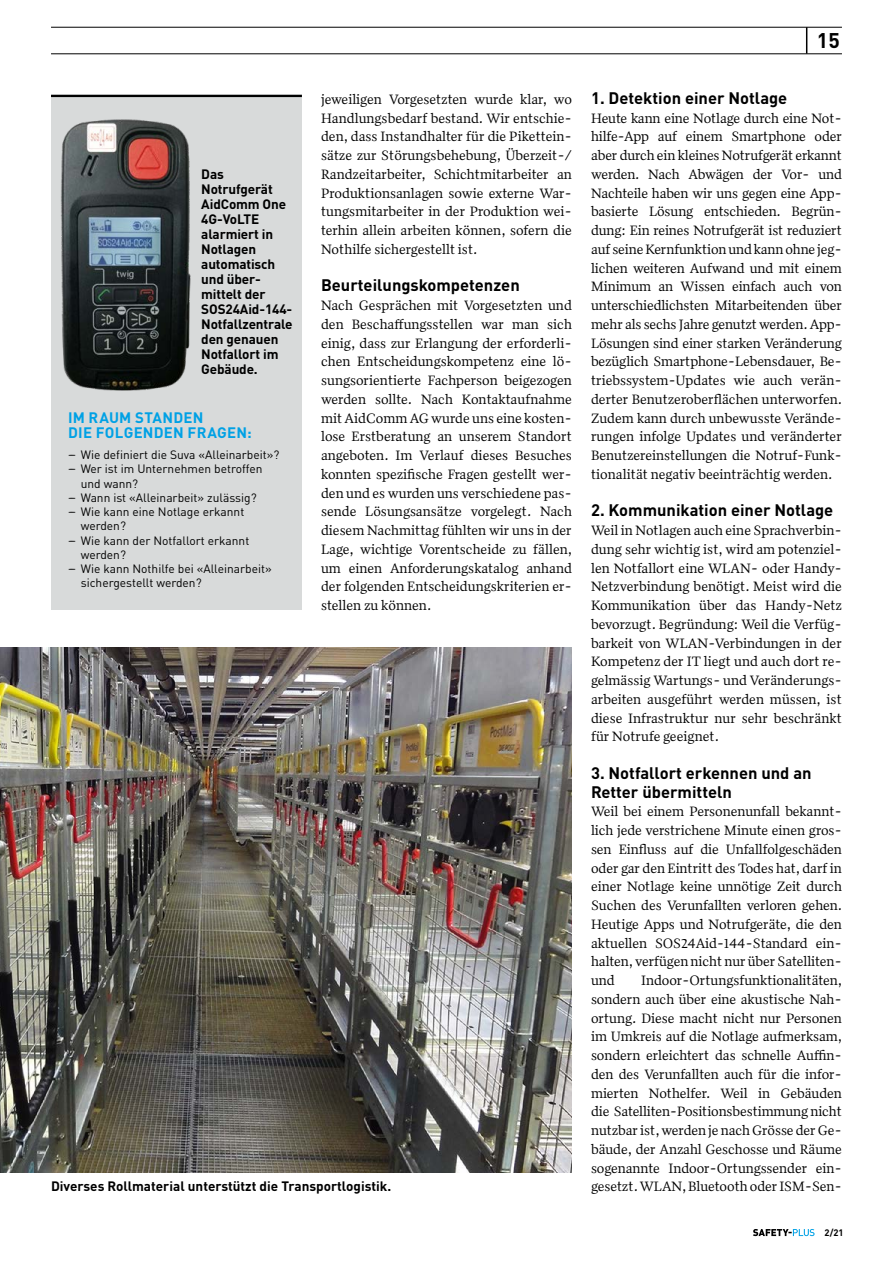
<style>
.page{position:relative;width:893px;height:1263px;background:#fff}
.page>*{position:absolute;margin:0;border:0;box-sizing:border-box;transform-origin:0 0}
.t1{font:700 21px "DIN Pro";color:#000}
.t2{font:700 16.5px/18.8px "DIN Pro";color:#000}
.t3{font:700 15px/15px "DIN Pro";letter-spacing:.015em;color:#00a1e5}
.t4{font:13.95px/18.8px "Quiosco One LF";color:#000;text-align:justify}
.t5{font:700 13.5px/15px "DIN Pro";letter-spacing:-.01em;color:#000}
.t6{font:12px "DIN Pro";color:#000}
.t7{font:700 9.3px "DIN Pro";color:#000}
.s1{font-family:"Quiosco One LF"}
</style>
<div class="page">
<svg style="left:806px;top:28px;width:1px;height:26px"></svg>
<hr style="left:51px;top:27px;width:791px;height:1px;background:#000">
<hr style="left:51px;top:54px;width:791px;height:1px;background:#000">
<svg style="left:753px;top:1229px;width:61px;height:7px"></svg>
<div style="left:51px;top:95px;width:251px;height:515px;background:#d8dada"></div>
<hr style="left:51px;top:95px;width:251px;height:2px;background:#000">
<img style="left:51px;top:97px;width:173px;height:294px">
<img style="left:0;top:648px;width:572px;height:525px">
<p class="t5" style="left:201px;top:165px;width:93px">Das<br>Notrufgerät<br>AidComm One<br>4G-VoLTE alarmiert in<br>Notlagen automatisch und über&shy;mittelt der<br>SOS24Aid-144-<br>Notfallzentrale den genauen<br>Notfallort im<br>Gebäude.</p>
<p class="t3" style="left:68px;top:408px;width:185px">IM RAUM STANDEN<br>DIE FOLGENDEN FRAGEN:</p>
<p class="t6" style="left:68px;top:445px;width:213px"><span class="s1">−</span> Wie definiert die Suva «Alleinarbeit»?</p>
<p class="t6" style="left:68px;top:460px;width:196px"><span class="s1">−</span> Wer ist im Unternehmen betroffen</p>
<p class="t6" style="left:81px;top:474px;width:59px">und wann?</p>
<p class="t6" style="left:68px;top:488px;width:190px"><span class="s1">−</span> Wann ist «Alleinarbeit» zulässig?</p>
<p class="t6" style="left:68px;top:502px;width:178px"><span class="s1">−</span> Wie kann eine Notlage erkannt</p>
<p class="t6" style="left:81px;top:517px;width:47px">werden?</p>
<p class="t6" style="left:68px;top:531px;width:183px"><span class="s1">−</span> Wie kann der Notfallort erkannt</p>
<p class="t6" style="left:81px;top:545px;width:47px">werden?</p>
<p class="t6" style="left:68px;top:559px;width:205px"><span class="s1">−</span> Wie kann Nothilfe bei «Alleinarbeit»</p>
<p class="t6" style="left:81px;top:573px;width:122px">sichergestellt werden?</p>
<p class="t4" style="left:321px;top:89px;width:252px">jeweiligen Vorgesetzten wurde klar, wo Handlungsbedarf bestand. Wir entschie&shy;den, dass Instandhalter für die Pikettein&shy;sätze zur Störungsbehebung, Überzeit-/ Randzeitarbeiter, Schichtmitarbeiter an Produktionsanlagen sowie externe War&shy;tungsmitarbeiter in der Produktion wei&shy;terhin allein arbeiten können, sofern die Nothilfe sichergestellt ist.</p>
<p class="t2" style="left:321px;top:274px;width:200px">Beurteilungskompetenzen</p>
<p class="t4" style="left:321px;top:296px;width:253px">Nach Gesprächen mit Vorgesetzten und den Beschaffungsstellen war man sich einig, dass zur Erlangung der erforderli&shy;chen Entscheidungskompetenz eine lö&shy;sungsorientierte Fachperson beigezogen werden sollte. Nach Kontaktaufnahme mit AidComm AG wurde uns eine kosten&shy;lose Erstberatung an unserem Standort angeboten. Im Verlauf dieses Besuches konnten spezifische Fragen gestellt wer&shy;den und es wurden uns verschiedene pas&shy;sende Lösungsansätze vorgelegt. Nach diesem Nachmittag fühlten wir uns in der Lage, wichtige Vorentscheide zu fällen, um einen Anforderungskatalog anhand der folgenden Entscheidungskriterien er&shy;stellen zu können.</p>
<p class="t5" style="left:51px;top:1177px;width:342px">Diverses Rollmaterial unterstützt die Transportlogistik.</p>
<h1 class="t1" style="left:817px;top:23px;width:25px">15</h1>
<p class="t2" style="left:591px;top:86px;width:198px">1. Detektion einer Notlage</p>
<p class="t4" style="left:591px;top:108px;width:253px">Heute kann eine Notlage durch eine Not&shy;hilfe-App auf einem Smartphone oder aber durch ein kleines Notrufgerät erkannt werden. Nach Abwägen der Vor- und Nachteile haben wir uns gegen eine App&shy;basierte Lösung entschieden. Begrün&shy;dung: Ein reines Notrufgerät ist reduziert auf seine Kernfunktion und kann ohne jeg&shy;lichen weiteren Aufwand und mit einem Minimum an Wissen einfach auch von unterschiedlichsten Mitarbeitenden über mehr als sechs Jahre genutzt werden. App-Lösungen sind einer starken Veränderung bezüglich Smartphone-Lebensdauer, Be&shy;triebssystem-Updates wie auch verän&shy;derter Benutzeroberflächen unterworfen.<br>Zudem kann durch unbewusste Verände&shy;rungen infolge Updates und veränderter Benutzereinstellungen die Notruf-Funk&shy;tionalität negativ beeinträchtig werden.</p>
<p class="t2" style="left:591px;top:499px;width:244px">2. Kommunikation einer Notlage</p>
<p class="t4" style="left:591px;top:521px;width:252px">Weil in Notlagen auch eine Sprachverbin&shy;dung sehr wichtig ist, wird am potenziel&shy;len Notfallort eine WLAN- oder Handy-Netzverbindung benötigt. Meist wird die Kommunikation über das Handy-Netz bevorzugt. Begründung: Weil die Verfüg&shy;barkeit von WLAN-Verbindungen in der Kompetenz der IT liegt und auch dort re&shy;gelmässig Wartungs- und Veränderungs&shy;arbeiten ausgeführt werden müssen, ist diese Infrastruktur nur sehr beschränkt für Notrufe geeignet.</p>
<p class="t2" style="left:591px;top:761px;width:222px">3. Notfallort erkennen und an<br>Retter übermitteln</p>
<p class="t4" style="left:591px;top:802px;width:253px">Weil bei einem Personenunfall bekannt&shy;lich jede verstrichene Minute einen gros&shy;sen Einfluss auf die Unfallfolgeschäden oder gar den Eintritt des Todes hat, darf in einer Notlage keine unnötige Zeit durch Suchen des Verunfallten verloren gehen.<br>Heutige Apps und Notrufgeräte, die den aktuellen SOS24Aid-144-Standard ein&shy;halten, verfügen nicht nur über Satelliten&shy;und</p>
<p class="t4" style="left:591px;top:971px;width:253px;text-indent:50px">Indoor-Ortungsfunktionalitäten, sondern auch über eine akustische Nah&shy;ortung. Diese macht nicht nur Personen im Umkreis auf die Notlage aufmerksam, sondern erleichtert das schnelle Auffin&shy;den des Verunfallten auch für die infor&shy;mierten Nothelfer. Weil in Gebäuden die Satelliten-Positionsbestimmung nicht nutzbar ist, werden je nach Grösse der Ge&shy;bäude, der Anzahl Geschosse und Räume sogenannte Indoor-Ortungssender ein&shy;gesetzt. WLAN, Bluetooth oder ISM-Sen-</p>
<p class="t7" style="left:824px;top:1225px;width:20px">2/21</p>
</div>
